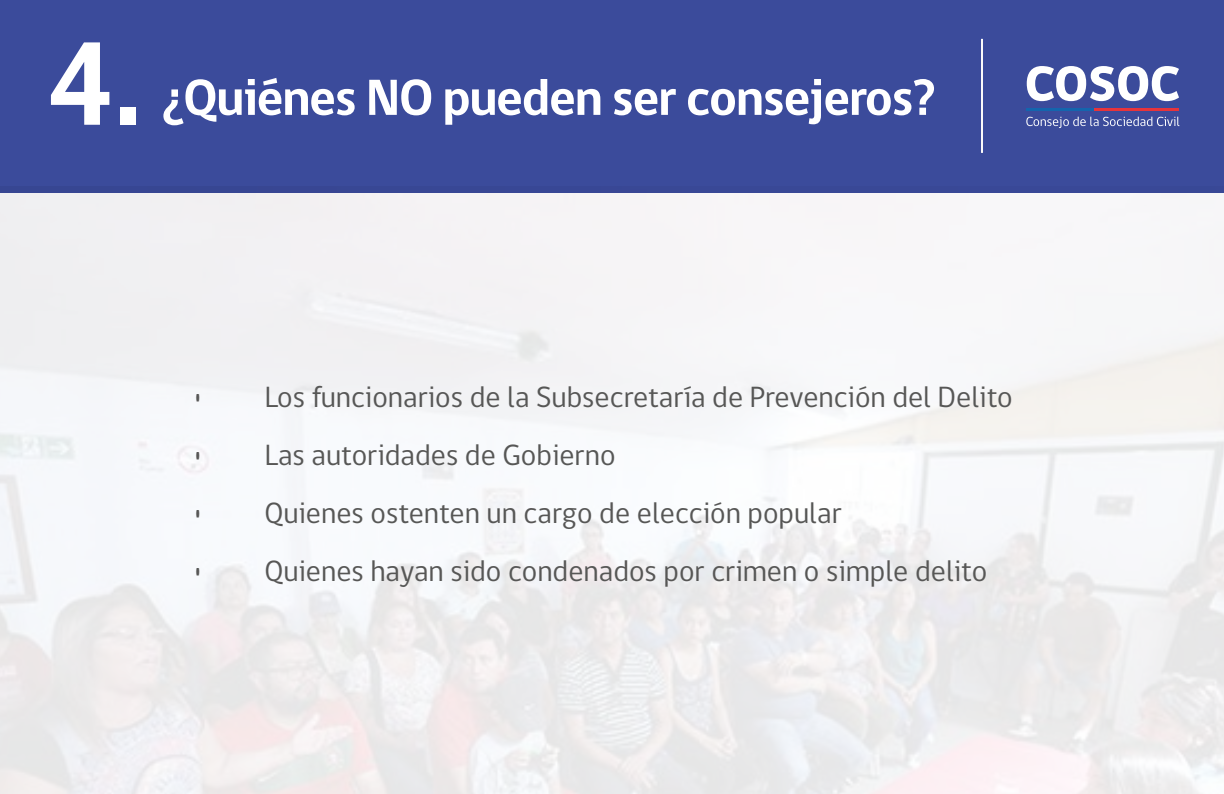
<style>
.page{position:relative;width:1224px;height:794px;background:#fff}
.page>*{position:absolute;margin:0;border:0;box-sizing:border-box;transform-origin:0 0}
.t1{font:700 121px "gob CL";color:#fff}
.t2{font:700 52px "gob CL";letter-spacing:-.025em;color:#fff}
.t3{font:30px "gob CL";color:#575756}
</style>
<div class="page">
<div style="left:0;top:0;width:1224px;height:193px;background:#3b4b9b"></div>
<svg style="left:1027px;top:66px;width:152px;height:35px"></svg>
<svg style="left:1026px;top:117px;width:153px;height:11px"></svg>
<hr style="left:1027px;top:108px;width:67px;height:3px;background:#1465ad">
<hr style="left:1094px;top:108px;width:85px;height:3px;background:#e7343b">
<hr style="left:981px;top:39px;width:2px;height:114px;background:#fbfafa">
<h1 class="t1" style="left:46px;top:2px;width:97px">4.</h1>
<h2 class="t2" style="left:162px;top:62px;width:775px">¿Quiénes NO pueden ser consejeros?</h2>
<p class="t3" style="left:192px;top:376px;width:822px">• Los funcionarios de la Subsecretaría de Prevención del Delito</p>
<p class="t3" style="left:192px;top:434px;width:425px">• Las autoridades de Gobierno</p>
<p class="t3" style="left:192px;top:492px;width:651px">• Quienes ostenten un cargo de elección popular</p>
<p class="t3" style="left:192px;top:550px;width:796px">• Quienes hayan sido condenados por crimen o simple delito</p>
</div>
